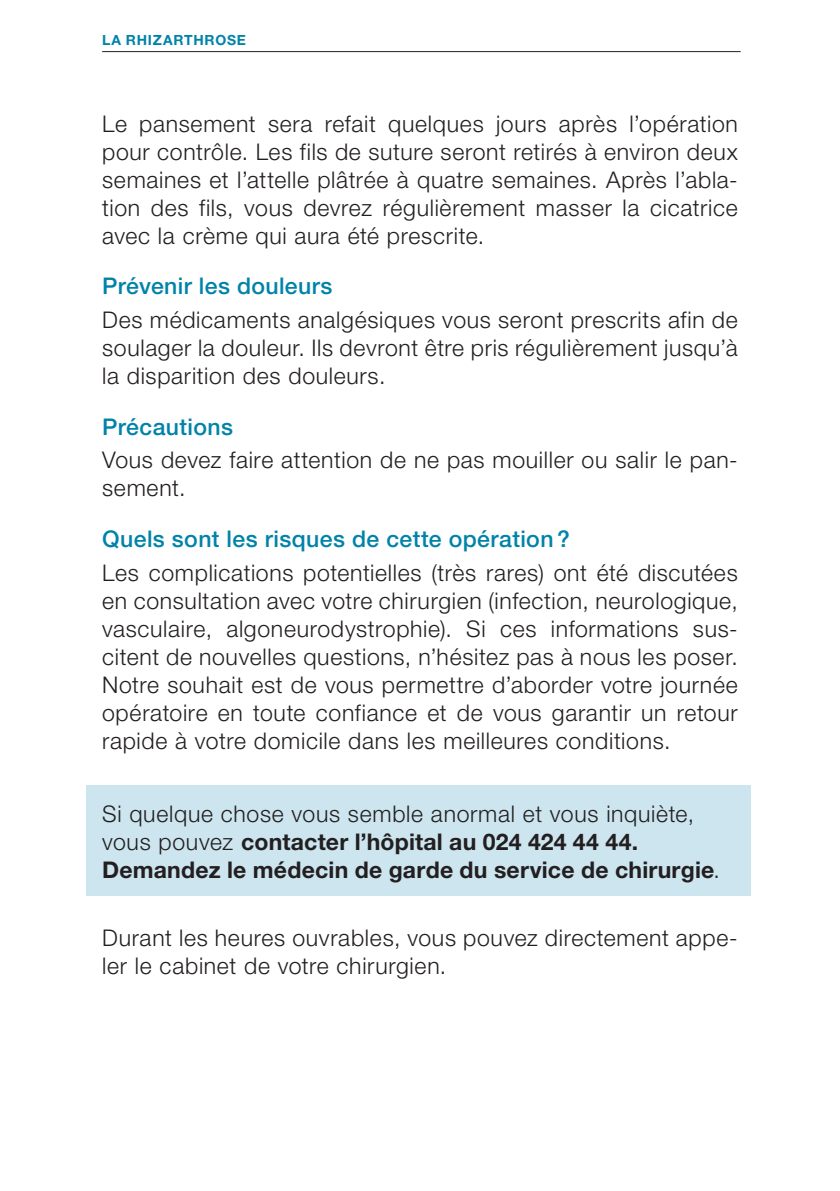
<style>
.page{position:relative;width:840px;height:1191px;background:#fff}
.page>*{position:absolute;margin:0;border:0;box-sizing:border-box;transform-origin:0 0}
.t1{font:300 23px/28px "Helvetica Neue";letter-spacing:.03em;color:#231f20;text-align:justify}
.t2{font:700 23px/28px "Helvetica Neue";letter-spacing:.01em;color:#231f20}
.t3{font:500 23px "Helvetica Neue";letter-spacing:.015em;color:#0083a9}
.t4{font:700 14px "Helvetica Neue";letter-spacing:.055em;color:#0083a9}
.s1{font-weight:300}
</style>
<div class="page">
<div style="left:86px;top:785px;width:664px;height:111px;background:#cce5ef"></div>
<hr style="left:102px;top:51px;width:638px;height:1px;background:#231f20">
<p class="t4" style="left:102px;top:31px;width:145px">la rhizarthrose</p>
<p class="t1" style="left:102px;top:109px;width:637px">Le pansement sera refait quelques jours après l’opération pour contrôle. Les fils de suture seront retirés à environ deux semaines et l’attelle plâtrée à quatre semaines. Après l’abla&shy;tion des fils, vous devrez régulièrement masser la cicatrice avec la crème qui aura été prescrite.</p>
<p class="t3" style="left:102px;top:272px;width:232px">Prévenir les douleurs</p>
<p class="t1" style="left:102px;top:305px;width:636px">Des médicaments analgésiques vous seront prescrits afin de soulager la douleur. Ils devront être pris régulièrement jusqu’à la disparition des douleurs.</p>
<p class="t3" style="left:102px;top:413px;width:132px">Précautions</p>
<p class="t1" style="left:102px;top:445px;width:636px">Vous devez faire attention de ne pas mouiller ou salir le pan&shy;sement.</p>
<p class="t3" style="left:102px;top:525px;width:469px">Quels sont les risques de cette opération ?</p>
<p class="t1" style="left:102px;top:558px;width:636px">Les complications potentielles (très rares) ont été discutées en consultation avec votre chirurgien (infection, neurologique, vasculaire, algoneurodystrophie). Si ces informations sus&shy;citent de nouvelles questions, n’hésitez pas à nous les poser.<br>Notre souhait est de vous permettre d’aborder votre journée opératoire en toute confiance et de vous garantir un retour rapide à votre domicile dans les meilleures conditions.</p>
<p class="t2" style="left:102px;top:799px;width:619px"><span class="s1">Si quelque chose vous semble anormal et vous inquiète, vous pouvez</span> contacter l’hôpital au 024 424 44 44.<br>Demandez le médecin de garde du service de chirurgie<span class="s1">.</span></p>
<p class="t1" style="left:102px;top:923px;width:636px">Durant les heures ouvrables, vous pouvez directement appe&shy;ler le cabinet de votre chirurgien.</p>
</div>
